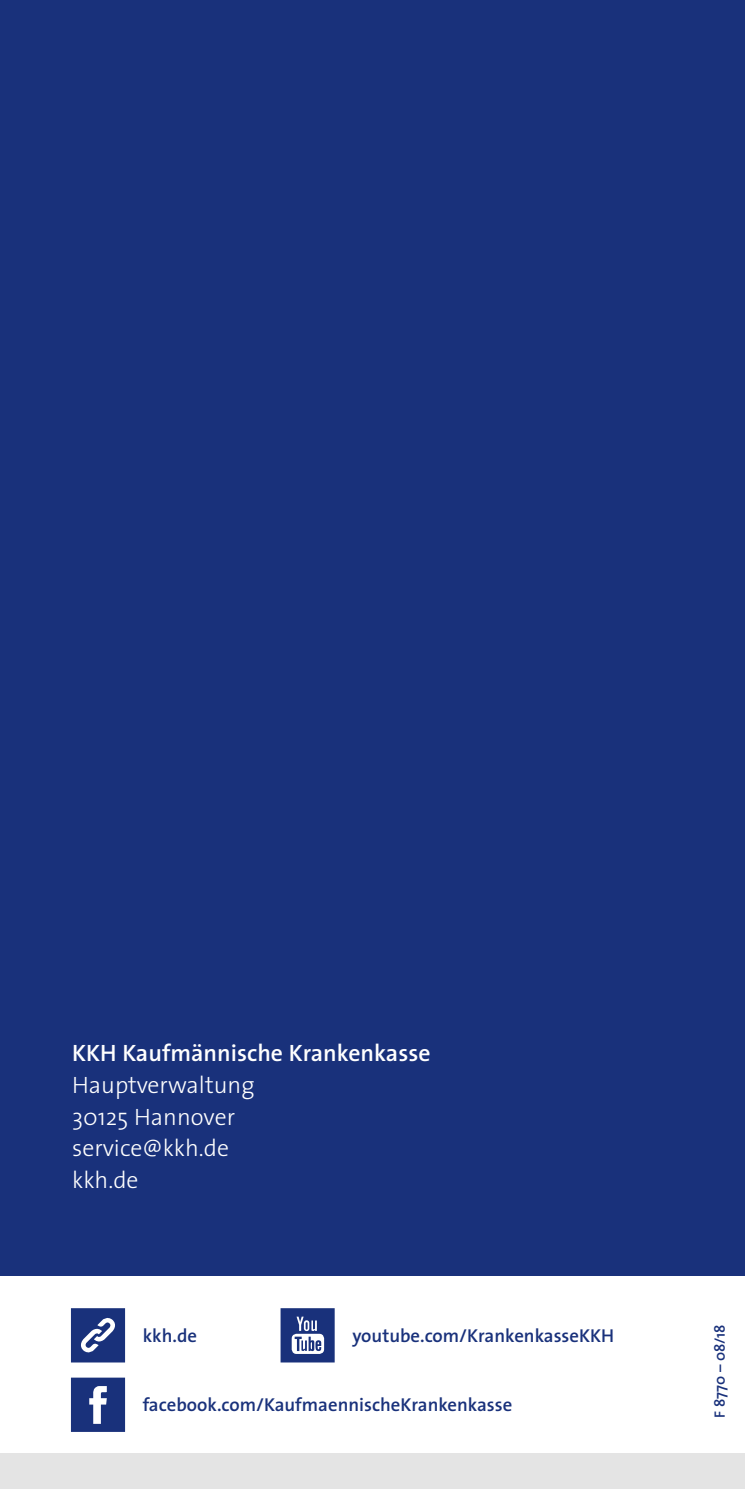
<style>
.page{position:relative;width:745px;height:1489px;background:#fff}
.page>*{position:absolute;margin:0;border:0;box-sizing:border-box;transform-origin:0 0}
.t1{font:300 23.75px/32px "The Sans";color:#fff}
.t2{font:600 23.75px "The Sans";color:#fff}
.t3{font:600 18.75px "The Sans";color:#19317b}
.t4{font:600 15px "The Sans";color:#19317b}
</style>
<div class="page">
<div style="left:0;top:1453px;width:744px;height:35px;background:#e4e4e4"></div>
<div style="left:0;top:0;width:744px;height:1274px;background:#19317b"></div>
<svg style="left:71px;top:1377px;width:54px;height:54px;background:#394e8d"></svg>
<svg style="left:71px;top:1308px;width:54px;height:54px;background:#384d8d"></svg>
<svg style="left:280px;top:1308px;width:54px;height:54px;background:#485b96"></svg>
<p class="t2" style="left:72px;top:1032px;width:359px">KKH Kaufmännische Krankenkasse</p>
<p class="t1" style="left:72px;top:1067px;width:184px">Hauptverwaltung<br>30125 Hannover service@kkh.de kkh.de</p>
<p class="t3" style="left:143px;top:1319px;width:56px">kkh.de</p>
<p class="t3" style="left:352px;top:1319px;width:263px">youtube.com/KrankenkasseKKH</p>
<p class="t3" style="left:143px;top:1388px;width:371px">facebook.com/KaufmaennischeKrankenkasse</p>
<p class="t4" style="left:706px;top:1417px;width:95px;rotate:-90deg">F 8770 – 08/18</p>
</div>
